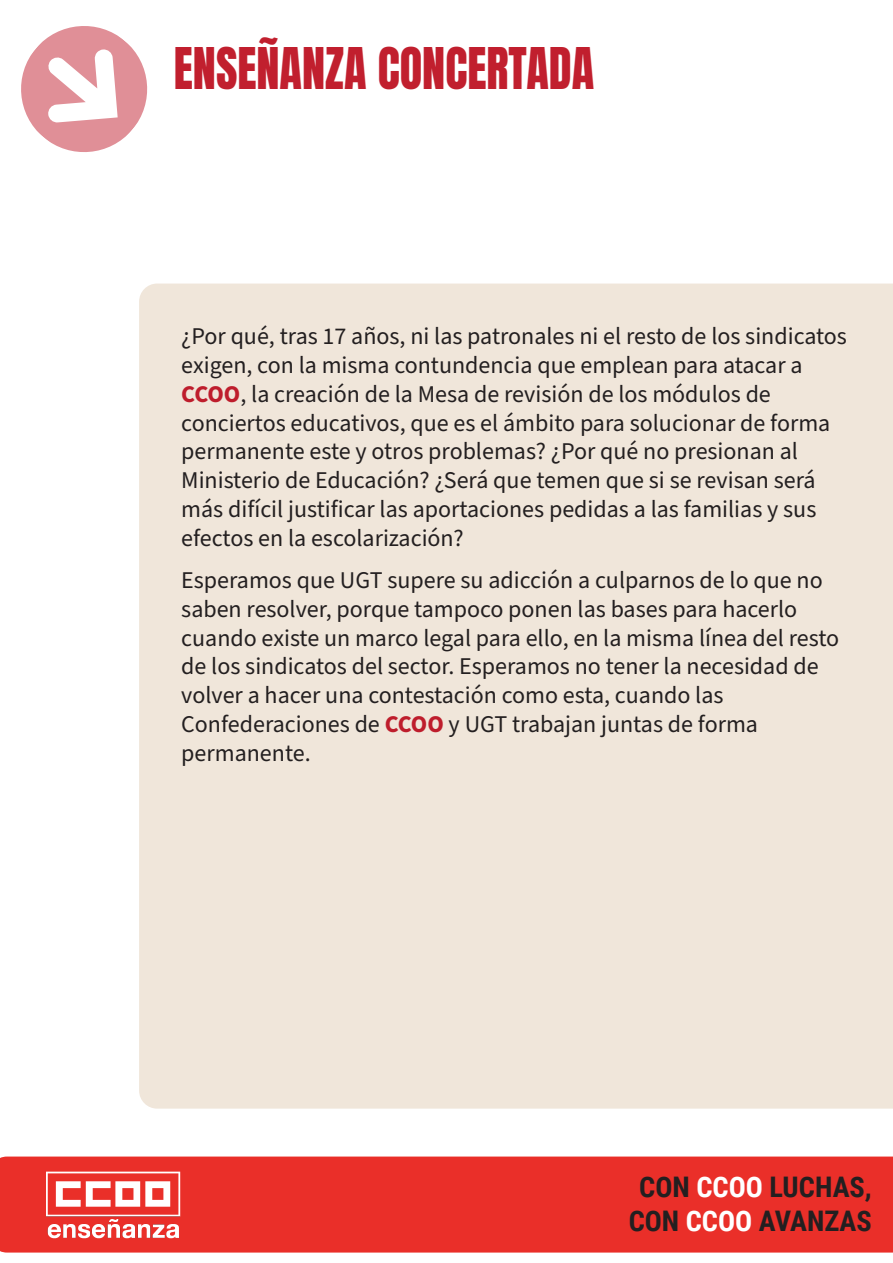
<style>
.page{position:relative;width:893px;height:1263px;background:#fff}
.page>*{position:absolute;margin:0;border:0;box-sizing:border-box;transform-origin:0 0}
.t1{font:48px "Anton";color:#c11f2e}
.t2{font:700 28.35px/34px "Roboto Condensed";color:#231f20;text-align:center}
.t3{font:24px/28.8px "Source Sans Pro";color:#231f20}
.s1{font-weight:700;color:#be1d2c}
.s2{color:#fff}
</style>
<div class="page">
<div style="left:139px;top:284px;width:754px;height:825px;background:#f0e6da"></div>
<svg style="left:21px;top:26px;width:127px;height:126px"></svg>
<div style="left:0;top:1156px;width:893px;height:96px;background:#ea2f29"></div>
<img style="left:43px;top:1167px;width:140px;height:78px">
<h1 class="t1" style="left:174px;top:45px;width:422px">ENSEÑANZA CONCERTADA</h1>
<p class="t3" style="left:181px;top:322px;width:667px">¿Por qué, tras 17 años, ni las patronales ni el resto de los sindicatos exigen, con la misma contundencia que emplean para atacar a <span class="s1">CCOO</span>, la creación de la Mesa de revisión de los módulos de conciertos educativos, que es el ámbito para solucionar de forma permanente este y otros problemas? ¿Por qué no presionan al Ministerio de Educación? ¿Será que temen que si se revisan será más difícil justificar las aportaciones pedidas a las familias y sus efectos en la escolarización?</p>
<p class="t3" style="left:181px;top:566px;width:659px">Esperamos que UGT supere su adicción a culparnos de lo que no saben resolver, porque tampoco ponen las bases para hacerlo cuando existe un marco legal para ello, en la misma línea del resto de los sindicatos del sector. Esperamos no tener la necesidad de volver a hacer una contestación como esta, cuando las Confederaciones de <span class="s1">CCOO</span> y UGT trabajan juntas de forma permanente.</p>
<p class="t2" style="left:629px;top:1169px;width:245px">CON <span class="s2">CCOO</span> LUCHAS,<br>CON <span class="s2">CCOO</span> AVANZAS</p>
</div>
